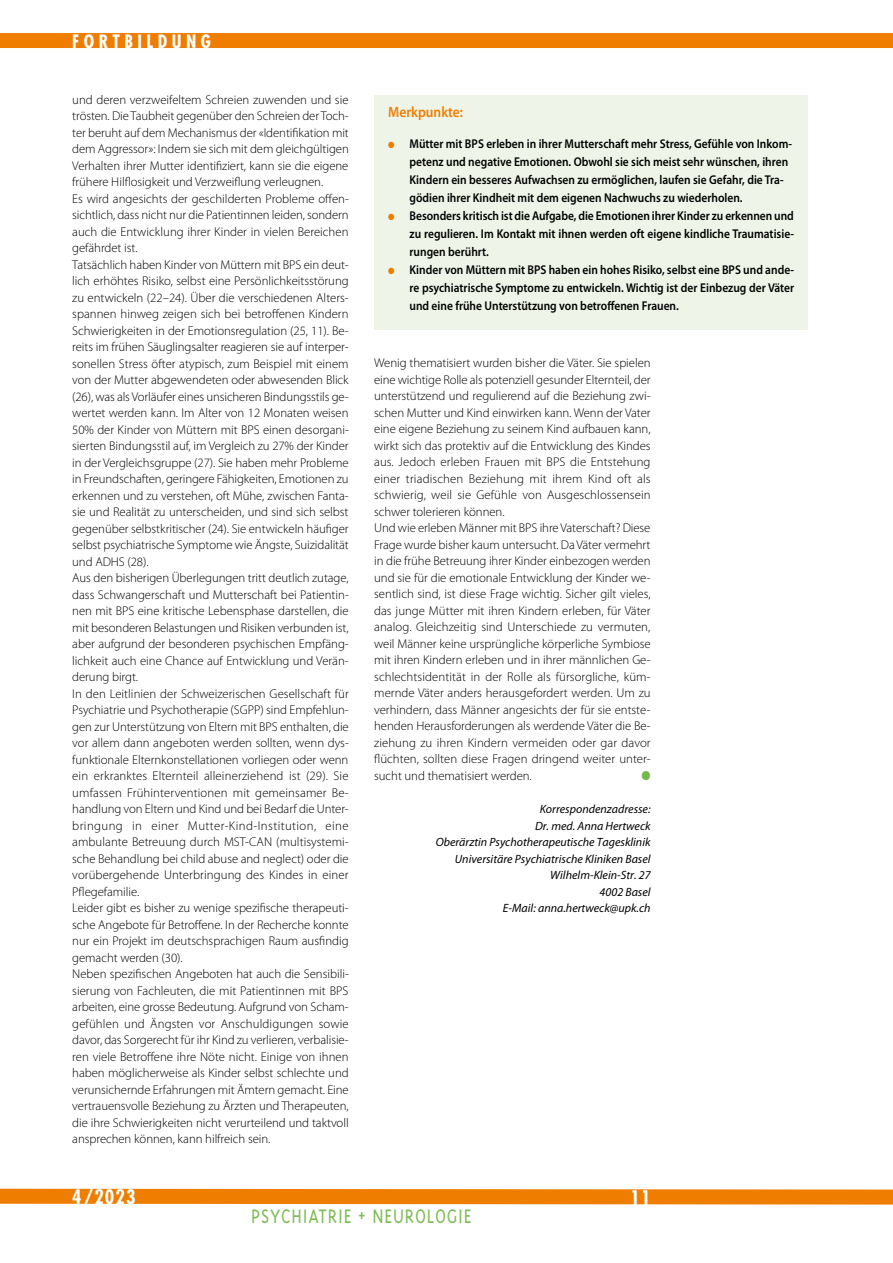
<style>
.page{position:relative;width:893px;height:1263px;background:#fff}
.page>*{position:absolute;margin:0;border:0;box-sizing:border-box;transform-origin:0 0}
.t1{font:300 22.5px "Triplex";letter-spacing:.04em;color:#7ebc56;scale:.88 1}
.t2{font:700 condensed 19.5px "Futura";letter-spacing:.05em;color:#fff}
.t3{font:700 condensed 18px "Futura";letter-spacing:.25em;color:#fff}
.t4{font:600 15px "Myriad Pro";color:#ef7d00;scale:.9 1}
.t5{font:300 12.75px/16.5px "Myriad Pro";letter-spacing:-.005em;color:#000}
.t6{font:600 12.75px/18px "Myriad Pro";color:#000;text-align:justify;scale:.9 1}
.t7{font:12.75px "Zapf Dingbats";color:#75b94e;scale:.9 1}
.t8{font:italic 12px/16.5px "Myriad Pro";color:#000;text-align:right}
.s1{color:#ef7d00}
</style>
<div class="page">
<div style="left:0;top:33px;width:893px;height:15px;background:#ef7d00"></div>
<svg style="left:0;top:1188px;width:893px;height:17px;background:#f08c1d"></svg>
<div style="left:374px;top:95px;width:434px;height:235px;background:#eef5e8"></div>
<h3 class="t3" style="left:72px;top:30px;width:140px">FORTBILDUNG</h3>
<p class="t5" style="left:72px;top:91px;width:278px">und deren verzweifeltem Schreien zuwenden und sie trösten. Die Taubheit gegenüber den Schreien der Toch&shy;ter beruht auf dem Mechanismus der «Identifikation mit dem Aggressor»: Indem sie sich mit dem gleichgültigen Verhalten ihrer Mutter identifiziert, kann sie die eigene frühere Hilflosigkeit und Verzweiflung verleugnen.<br>Es wird angesichts der geschilderten Probleme offen&shy;sichtlich, dass nicht nur die Patientinnen leiden, sondern auch die Entwicklung ihrer Kinder in vielen Bereichen gefährdet ist.<br>Tatsächlich haben Kinder von Müttern mit BPS ein deut&shy;lich erhöhtes Risiko, selbst eine Persönlichkeitsstörung zu entwickeln (22–24). Über die verschiedenen Alters&shy;spannen hinweg zeigen sich bei betroffenen Kindern Schwierigkeiten in der Emotionsregulation (25, 11). Be&shy;reits im frühen Säuglingsalter reagieren sie auf interper&shy;sonellen Stress öfter atypisch, zum Beispiel mit einem von der Mutter abgewendeten oder abwesenden Blick (26), was als Vorläufer eines unsicheren Bindungsstils ge&shy;wertet werden kann. Im Alter von 12 Monaten weisen 50% der Kinder von Müttern mit BPS einen desorgani&shy;sierten Bindungsstil auf, im Vergleich zu 27% der Kinder in der Vergleichsgruppe (27). Sie haben mehr Probleme in Freundschaften, geringere Fähigkeiten, Emotionen zu erkennen und zu verstehen, oft Mühe, zwischen Fanta&shy;sie und Realität zu unterscheiden, und sind sich selbst gegenüber selbstkritischer (24). Sie entwickeln häufiger selbst psychiatrische Symptome wie Ängste, Suizidalität und ADHS (28).<br>Aus den bisherigen Überlegungen tritt deutlich zutage, dass Schwangerschaft und Mutterschaft bei Patientin&shy;nen mit BPS eine kritische Lebensphase darstellen, die mit besonderen Belastungen und Risiken verbunden ist, aber aufgrund der besonderen psychischen Empfäng&shy;lichkeit auch eine Chance auf Entwicklung und Verän&shy;derung birgt.<br>In den Leitlinien der Schweizerischen Gesellschaft für Psychiatrie und Psychotherapie (SGPP) sind Empfehlun&shy;gen zur Unterstützung von Eltern mit BPS enthalten, die vor allem dann angeboten werden sollten, wenn dys&shy;funktionale Elternkonstellationen vorliegen oder wenn ein erkranktes Elternteil alleinerziehend ist (29). Sie umfassen Frühinterventionen mit gemeinsamer Be&shy;handlung von Eltern und Kind und bei Bedarf die Unter&shy;bringung in einer Mutter-Kind-Institution, eine ambulante Betreuung durch MST-CAN (multisystemi&shy;sche Behandlung bei child abuse and neglect) oder die vorübergehende Unterbringung des Kindes in einer Pflegefamilie.<br>Leider gibt es bisher zu wenige spezifische therapeuti&shy;sche Angebote für Betroffene. In der Recherche konnte nur ein Projekt im deutschsprachigen Raum ausfindig gemacht werden (30).<br>Neben spezifischen Angeboten hat auch die Sensibili&shy;sierung von Fachleuten, die mit Patientinnen mit BPS arbeiten, eine grosse Bedeutung. Aufgrund von Scham&shy;gefühlen und Ängsten vor Anschuldigungen sowie davor, das Sorgerecht für ihr Kind zu verlieren, verbalisie&shy;ren viele Betroffene ihre Nöte nicht. Einige von ihnen haben möglicherweise als Kinder selbst schlechte und verunsichernde Erfahrungen mit Ämtern gemacht. Eine vertrauensvolle Beziehung zu Ärzten und Therapeuten, die ihre Schwierigkeiten nicht verurteilend und taktvoll ansprechen können, kann hilfreich sein.</p>
<p class="t4" style="left:388px;top:104px;width:85px">Merkpunkte:</p>
<p class="t6" style="left:409px;top:135px;width:427px;text-align:left;text-indent:-21px"><span class="s1">●</span> Mütter mit BPS erleben in ihrer Mutterschaft mehr Stress, Gefühle von Inkom&shy;petenz und negative Emotionen. Obwohl sie sich meist sehr wünschen, ihren Kindern ein besseres Aufwachsen zu ermöglichen, laufen sie Gefahr, die Tra&shy;gödien ihrer Kindheit mit dem eigenen Nachwuchs zu wiederholen.</p>
<p class="t6" style="left:409px;top:207px;width:429px;text-indent:-21px"><span class="s1">●</span> Besonders kritisch ist die Aufgabe, die Emotionen ihrer Kinder zu erkennen und zu regulieren. Im Kontakt mit ihnen werden oft eigene kindliche Traumatisie&shy;rungen berührt.</p>
<p class="t6" style="left:409px;top:261px;width:429px;text-indent:-21px"><span class="s1">●</span> Kinder von Müttern mit BPS haben ein hohes Risiko, selbst eine BPS und ande&shy;re psychiatrische Symptome zu entwickeln. Wichtig ist der Einbezug der Väter und eine frühe Unterstützung von betroffenen Frauen.</p>
<p class="t5" style="left:374px;top:355px;width:278px">Wenig thematisiert wurden bisher die Väter. Sie spielen eine wichtige Rolle als potenziell gesunder Elternteil, der unterstützend und regulierend auf die Beziehung zwi&shy;schen Mutter und Kind einwirken kann. Wenn der Vater eine eigene Beziehung zu seinem Kind aufbauen kann, wirkt sich das protektiv auf die Entwicklung des Kindes aus. Jedoch erleben Frauen mit BPS die Entstehung einer triadischen Beziehung mit ihrem Kind oft als schwierig, weil sie Gefühle von Ausgeschlossensein schwer tolerieren können.<br>Und wie erleben Männer mit BPS ihre Vaterschaft? Diese Frage wurde bisher kaum untersucht. Da Väter vermehrt in die frühe Betreuung ihrer Kinder einbezogen werden und sie für die emotionale Entwicklung der Kinder we&shy;sentlich sind, ist diese Frage wichtig. Sicher gilt vieles, das junge Mütter mit ihren Kindern erleben, für Väter analog. Gleichzeitig sind Unterschiede zu vermuten, weil Männer keine ursprüngliche körperliche Symbiose mit ihren Kindern erleben und in ihrer männlichen Ge&shy;schlechtsidentität in der Rolle als fürsorgliche, küm&shy;mernde Väter anders herausgefordert werden. Um zu verhindern, dass Männer angesichts der für sie entste&shy;henden Herausforderungen als werdende Väter die Be&shy;ziehung zu ihren Kindern vermeiden oder gar davor flüchten, sollten diese Fragen dringend weiter unter&shy;sucht und thematisiert werden.</p>
<p class="t7" style="left:641px;top:770px;width:12px">●</p>
<p class="t8" style="left:436px;top:801px;width:216px">Korrespondenzadresse:<br>Dr. med. Anna Hertweck<br>Oberärztin Psychotherapeutische Tagesklinik<br>Universitäre Psychiatrische Kliniken Basel<br>Wilhelm-Klein-Str. 27<br>4002 Basel<br>E-Mail: anna.hertweck@upk.ch</p>
<h2 class="t2" style="left:72px;top:1184px;width:65px">4/2023</h2>
<h2 class="t2" style="left:630px;top:1185px;width:22px">11</h2>
<h1 class="t1" style="left:251px;top:1203px;width:252px">PSYCHIATRIE + NEUROLOGIE</h1>
</div>
